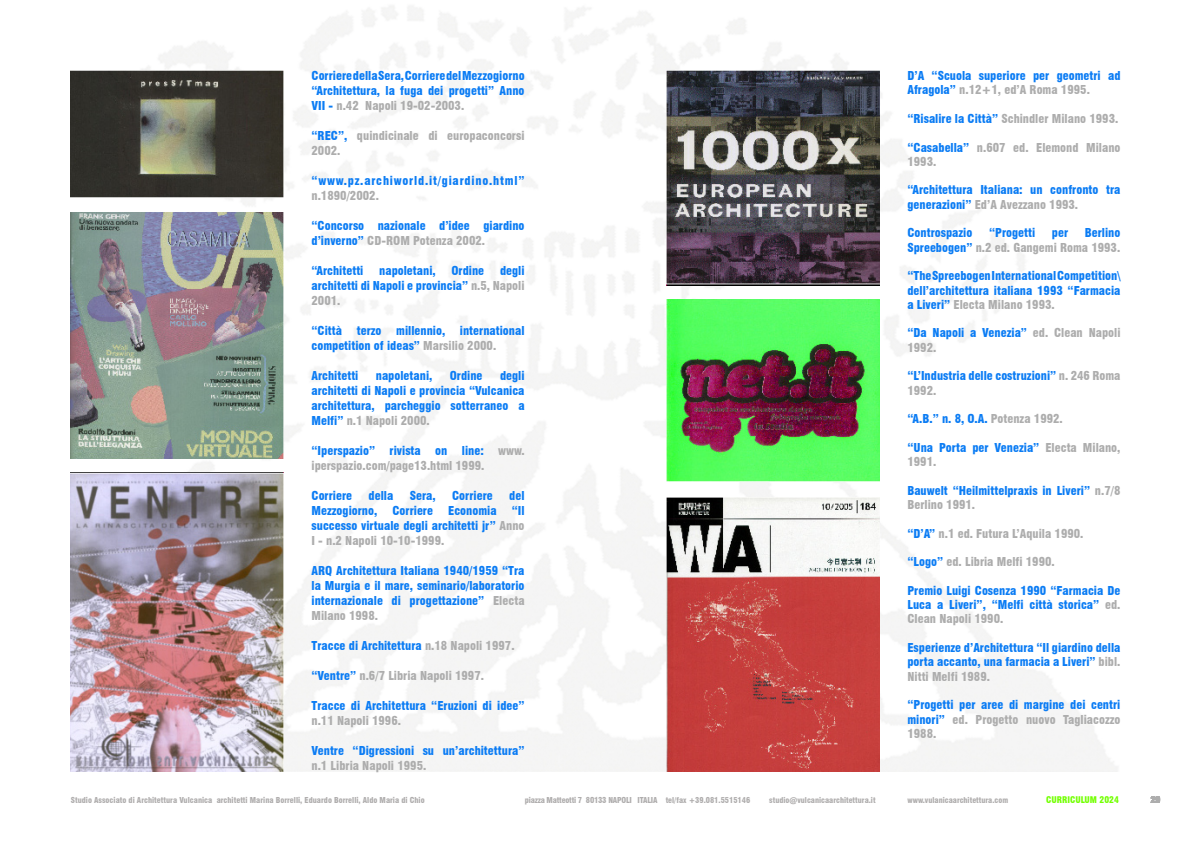
<style>
.page{position:relative;width:1191px;height:842px;background:#fff}
.page>*{position:absolute;margin:0;border:0;box-sizing:border-box;transform-origin:0 0}
.t1{font:900 condensed 12px/15px "Swiss 721 BT";color:#0b7cf4;text-align:justify}
.t2{font:900 condensed 12px/14.3px "Swiss 721 BT";color:#adadad}
.t3{font:900 condensed 12px/15px "Swiss 721 BT";letter-spacing:.065em;color:#0b7cf4}
.t4{font:900 condensed 9px "Swiss 721 BT";color:#72ff00}
.t5{font:900 condensed 9px "Swiss 721 BT";color:#adadad}
.t6{font:900 condensed 8px "Swiss 721 BT";color:#afadad}
.t7{font:900 condensed 8px "Swiss 721 BT";letter-spacing:-.025em;color:#afadad}
.t8{font:900 condensed 7.9px "Swiss 721 BT";color:#afadad}
.s1{color:#adadad}
.s2{color:#0b7cf4}
.s3{font-size:7.9px}
</style>
<div class="page">
<img style="left:71px;top:6px;width:1046px;height:765px">
<img style="left:71px;top:71px;width:213px;height:126px">
<img style="left:666px;top:71px;width:213px;height:214px">
<img style="left:666px;top:300px;width:213px;height:181px">
<img style="left:666px;top:497px;width:213px;height:274px">
<img style="left:71px;top:213px;width:213px;height:245px">
<img style="left:71px;top:473px;width:213px;height:298px">
<p class="t1" style="left:311px;top:68px;width:215px">Corriere della Sera, Corriere del Mezzogiorno “Architettura, la fuga dei progetti” Anno VII - <span class="s1">n.42 Napoli 19-02-2003.</span></p>
<p class="t2" style="left:311px;top:128px;width:214px;line-height:15px"><span class="s2">“REC”,</span> quindicinale di europaconcorsi<br>2002.</p>
<p class="t3" style="left:311px;top:173px;width:214px">“www.pz.archiworld.it/giardino.html” <span class="s1">n.1890/2002.</span></p>
<p class="t1" style="left:311px;top:218px;width:214px">“Concorso nazionale d’idee giardino d’inverno” <span class="s1">CD-ROM Potenza 2002.</span></p>
<p class="t1" style="left:311px;top:263px;width:53px">“Architetti</p>
<p class="t1" style="left:379px;top:263px;width:58px">napoletani,</p>
<p class="t1" style="left:451px;top:263px;width:34px">Ordine</p>
<p class="t1" style="left:311px;top:263px;width:214px;text-indent:188px">degli architetti di Napoli e provincia” <span class="s1">n.5, Napoli 2001.</span></p>
<p class="t1" style="left:311px;top:323px;width:214px">“Città terzo millennio, international competition of ideas” <span class="s1">Marsilio 2000.</span></p>
<p class="t1" style="left:311px;top:368px;width:48px">Architetti</p>
<p class="t1" style="left:376px;top:368px;width:58px">napoletani,</p>
<p class="t1" style="left:450px;top:368px;width:34px">Ordine</p>
<p class="t1" style="left:311px;top:368px;width:215px;text-indent:188px">degli architetti di Napoli e provincia “Vulcanica architettura, parcheggio sotterraneo a Melfi” <span class="s1">n.1 Napoli 2000.</span></p>
<p class="t2" style="left:311px;top:443px;width:215px;line-height:15px"><span class="s2">“Iperspazio” rivista on line:</span> www. iperspazio.com/page13.html 1999.</p>
<p class="t1" style="left:311px;top:488px;width:42px">Corriere</p>
<p class="t1" style="left:369px;top:488px;width:26px">della</p>
<p class="t1" style="left:410px;top:488px;width:27px">Sera,</p>
<p class="t1" style="left:452px;top:488px;width:42px">Corriere</p>
<p class="t1" style="left:509px;top:488px;width:17px">del</p>
<p class="t1" style="left:311px;top:503px;width:67px">Mezzogiorno,</p>
<p class="t1" style="left:392px;top:503px;width:42px">Corriere</p>
<p class="t1" style="left:448px;top:503px;width:50px">Economia</p>
<p class="t1" style="left:311px;top:503px;width:215px;text-indent:200px">“Il successo virtuale degli architetti jr” <span class="s1">Anno I - n.2 Napoli 10-10-1999.</span></p>
<p class="t1" style="left:311px;top:563px;width:214px">ARQ Architettura Italiana 1940/1959 “Tra la Murgia e il mare, seminario/laboratorio internazionale di progettazione” <span class="s1">Electa Milano 1998.</span></p>
<p class="t1" style="left:311px;top:638px;width:204px">Tracce di Architettura <span class="s1">n.18 Napoli 1997.</span></p>
<p class="t2" style="left:311px;top:668px;width:174px"><span class="s2">“Ventre”</span> n.6/7 Libria Napoli 1997.</p>
<p class="t1" style="left:311px;top:698px;width:215px">Tracce di Architettura “Eruzioni di idee” <span class="s1">n.11 Napoli 1996.</span></p>
<p class="t1" style="left:311px;top:743px;width:214px">Ventre “Digressioni su un’architettura” <span class="s1">n.1 Libria Napoli 1995.</span></p>
<p class="t1" style="left:907px;top:68px;width:214px;line-height:14.3px">D’A “Scuola superiore per geometri ad<br>Afragola” <span class="s1">n.12+1, ed’A Roma 1995.</span></p>
<p class="t2" style="left:907px;top:111px;width:212px"><span class="s2">“Risalire la Città”</span> Schindler Milano 1993.</p>
<p class="t2" style="left:907px;top:140px;width:215px"><span class="s2">“Casabella”</span> n.607 ed. Elemond Milano<br>1993.</p>
<p class="t1" style="left:907px;top:183px;width:214px;line-height:14.3px">“Architettura Italiana: un confronto tra generazioni” <span class="s1">Ed’A Avezzano 1993.</span></p>
<p class="t1" style="left:907px;top:225px;width:66px">Controspazio</p>
<p class="t1" style="left:989px;top:225px;width:48px">“Progetti</p>
<p class="t1" style="left:1052px;top:225px;width:18px">per</p>
<p class="t2" style="left:907px;top:226px;width:214px;text-align:right"><span class="s2">Berlino<br>Spreebogen”</span> n.2 ed. Gangemi Roma 1993.</p>
<p class="t1" style="left:907px;top:269px;width:215px;line-height:14.3px">“The Spreebogen International Competition\ dell’architettura italiana 1993 “Farmacia a Liveri” <span class="s1">Electa Milano 1993.</span></p>
<p class="t2" style="left:907px;top:326px;width:214px"><span class="s2">“Da Napoli a Venezia”</span> ed. Clean Napoli<br>1992.</p>
<p class="t1" style="left:907px;top:369px;width:215px;line-height:14.3px">“L’Industria delle costruzioni” <span class="s1">n. 246 Roma<br>1992.</span></p>
<p class="t1" style="left:907px;top:411px;width:157px">“A.B.” n. 8, O.A. <span class="s1">Potenza 1992.</span></p>
<p class="t1" style="left:907px;top:440px;width:214px;line-height:14.3px">“Una Porta per Venezia” <span class="s1">Electa Milano,<br>1991.</span></p>
<p class="t1" style="left:907px;top:483px;width:214px;line-height:14.3px">Bauwelt “Heilmittelpraxis in Liveri” <span class="s1">n.7/8<br>Berlino 1991.</span></p>
<p class="t2" style="left:907px;top:526px;width:178px"><span class="s2">“D’A”</span> n.1 ed. Futura L’Aquila 1990.</p>
<p class="t2" style="left:907px;top:555px;width:149px"><span class="s2">“Logo”</span> ed. Libria Melfi 1990.</p>
<p class="t1" style="left:907px;top:583px;width:215px;line-height:14.3px">Premio Luigi Cosenza 1990 “Farmacia De Luca a Liveri”, “Melfi città storica” <span class="s1">ed.<br>Clean Napoli 1990.</span></p>
<p class="t1" style="left:907px;top:640px;width:214px;line-height:14.3px">Esperienze d’Architettura “Il giardino della porta accanto, una farmacia a Liveri” <span class="s1">bibl.<br>Nitti Melfi 1989.</span></p>
<p class="t1" style="left:907px;top:698px;width:215px;line-height:14.3px">“Progetti per aree di margine dei centri minori” <span class="s1">ed. Progetto nuovo Tagliacozzo 1988.</span></p>
<p class="t6" style="left:71px;top:795px;width:355px">Studio Associato di Architettura Vulcanica architetti Marina Borrelli, Eduardo Borrelli, Aldo Maria di Chio</p>
<p class="t7" style="left:525px;top:795px;width:227px">piazza Matteotti 7 80133 NAPOLI ITALIA <span class="s3">tel/fax +39.081.5515146</span></p>
<p class="t8" style="left:769px;top:795px;width:108px">studio@vulcanicaarchitettura.it</p>
<p class="t8" style="left:907px;top:795px;width:102px">www.vulanicaarchitettura.com</p>
<p class="t4" style="left:1046px;top:794px;width:74px">CURRICULUM 2024</p>
<p class="t5" style="left:1150px;top:794px;width:11px">29</p>
</div>
